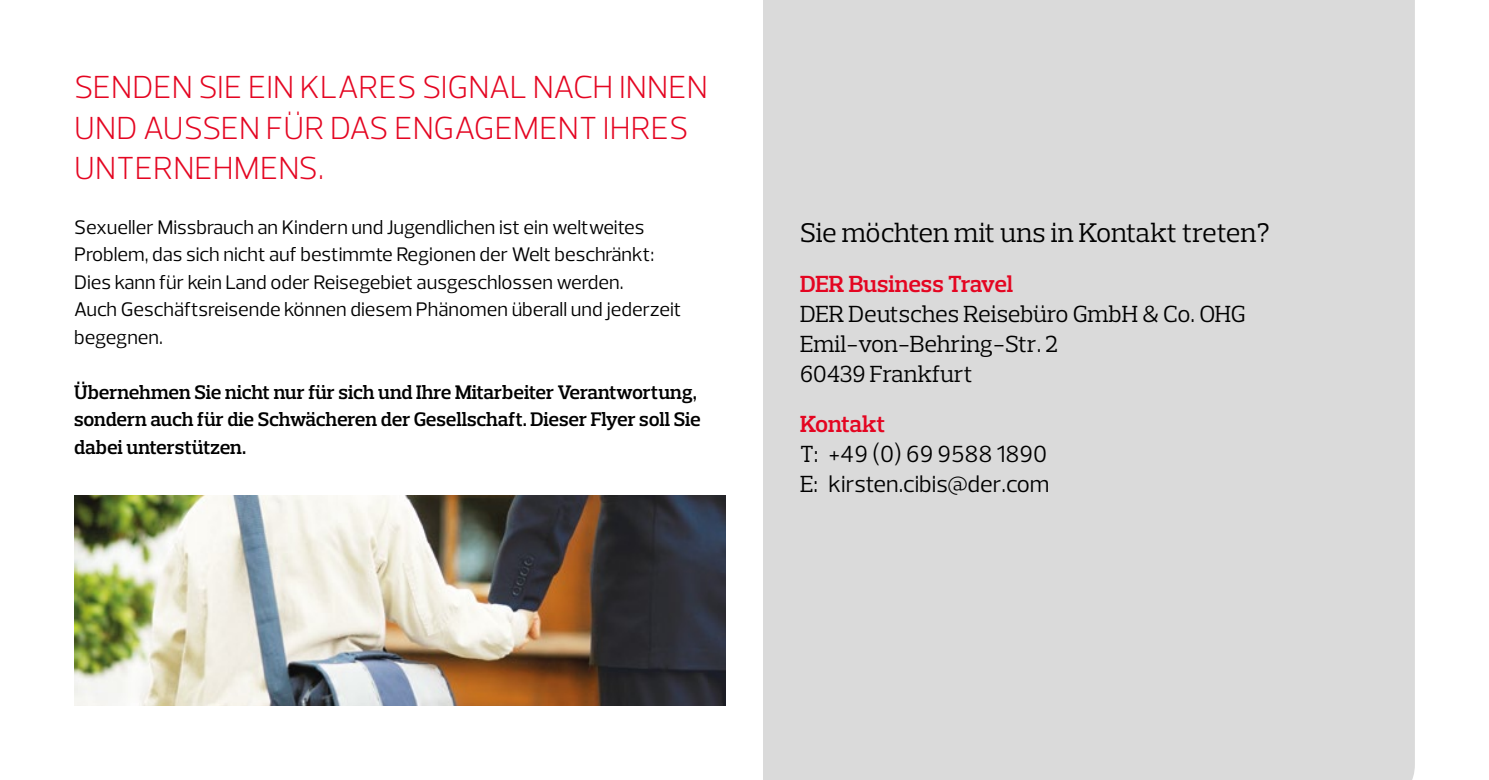
<style>
.page{position:relative;width:1489px;height:780px;background:#fff}
.page>*{position:absolute;margin:0;border:0;box-sizing:border-box;transform-origin:0 0}
.t1{font:300 32.5px/40px "Prelo";letter-spacing:.005em;color:#e40521}
.t2{font:27.5px "Prelo Slab";letter-spacing:-.005em;color:#000}
.t3{font:23.75px/30px "Prelo Slab";color:#000}
.t4{font:23.75px/30px "Prelo";color:#000}
.t5{font:600 23.75px "Prelo Slab";letter-spacing:-.01em;color:#e40521}
.t6{font:20px/27.5px "Prelo";color:#000}
.t7{font:600 20px/27.5px "Prelo Slab";color:#000}
.s1{font-family:"Prelo Slab"}
</style>
<div class="page">
<div style="left:763px;top:0;width:651px;height:780px;background:#dadada"></div>
<img style="left:74px;top:495px;width:652px;height:210px">
<h1 class="t1" style="left:74px;top:68px;width:635px">SENDEN SIE EIN KLARES SIGNAL NACH INNEN<br>UND AUSSEN FÜR DAS ENGAGEMENT IHRES<br>UNTERNEHMENS.</h1>
<p class="t6" style="left:74px;top:213px;width:609px">Sexueller Missbrauch an Kindern und Jugendlichen ist ein weltweites Problem, das sich nicht auf bestimmte Regionen der Welt beschränkt:<br>Dies kann für kein Land oder Reisegebiet ausgeschlossen werden.<br>Auch Geschäftsreisende können diesem Phänomen überall und jederzeit begegnen.</p>
<p class="t7" style="left:74px;top:378px;width:628px">Übernehmen Sie nicht nur für sich und Ihre Mitarbeiter Verantwortung, sondern auch für die Schwächeren der Gesellschaft. Dieser Flyer soll Sie dabei unterstützen.</p>
<h2 class="t2" style="left:800px;top:215px;width:471px">Sie möchten mit uns in Kontakt treten?</h2>
<p class="t5" style="left:800px;top:269px;width:214px">DER Business Travel</p>
<p class="t3" style="left:800px;top:298px;width:447px">DER Deutsches Reisebüro GmbH &amp; Co. OHG<br>Emil-von-Behring-Str. 2<br>60439 Frankfurt</p>
<p class="t5" style="left:800px;top:409px;width:87px">Kontakt</p>
<p class="t4" style="left:800px;top:439px;width:251px"><span class="s1">T:</span> +49 (0) 69 9588 1890<br><span class="s1">E:</span> kirsten.cibis@der.com</p>
</div>
